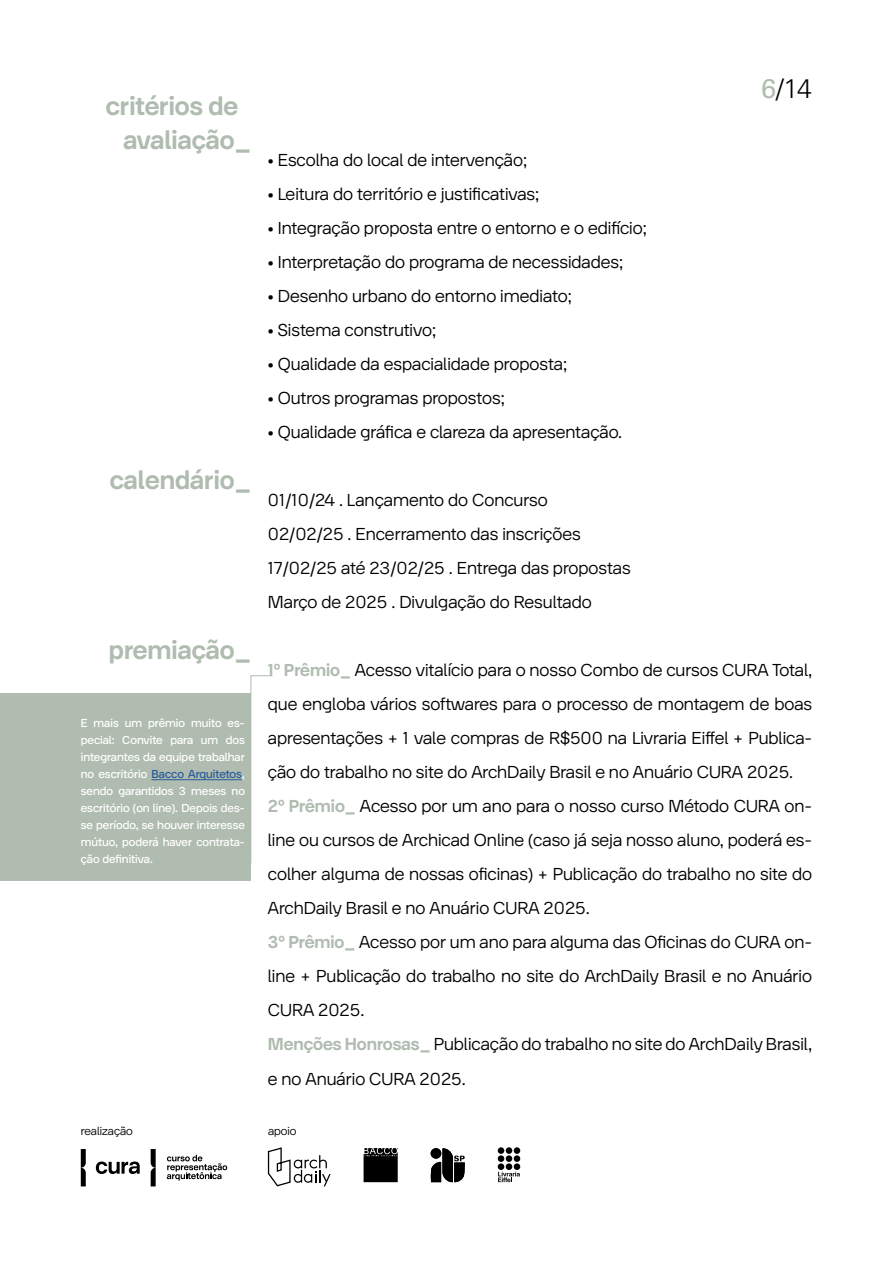
<style>
.page{position:relative;width:893px;height:1263px;background:#fff}
.page>*{position:absolute;margin:0;border:0;box-sizing:border-box;transform-origin:0 0}
.t1{font:600 27px/34px "Guaruja Neue";color:#afbcaf}
.t2{font:300 27px "Univers LT Std";color:#000}
.t3{font:18px/34px "Guaruja Neue";color:#000}
.t4{font:500 12px/17px "Guaruja Neue";color:#fff;text-align:justify}
.t5{font:12px "Guaruja Neue";color:#000}
.s1{color:#275b9b}
.s2{font-weight:400;color:#afbcaf}
.s3{font-weight:600;color:#afbcaf}
</style>
<div class="page">
<svg style="left:431px;top:1148px;width:34px;height:35px"></svg>
<svg style="left:267px;top:1147px;width:64px;height:40px"></svg>
<svg style="left:364px;top:1148px;width:34px;height:34px"></svg>
<svg style="left:498px;top:1171px;width:22px;height:11px"></svg>
<div style="left:514px;top:1163px;width:6px;height:7px;background:#000;border-radius:50%"></div>
<div style="left:498px;top:1163px;width:6px;height:7px;background:#000;border-radius:50%"></div>
<div style="left:506px;top:1163px;width:6px;height:7px;background:#000;border-radius:50%"></div>
<div style="left:514px;top:1155px;width:6px;height:7px;background:#000;border-radius:50%"></div>
<div style="left:498px;top:1155px;width:6px;height:7px;background:#000;border-radius:50%"></div>
<div style="left:506px;top:1155px;width:6px;height:7px;background:#000;border-radius:50%"></div>
<div style="left:514px;top:1147px;width:6px;height:7px;background:#000;border-radius:50%"></div>
<div style="left:498px;top:1147px;width:6px;height:7px;background:#000;border-radius:50%"></div>
<div style="left:506px;top:1147px;width:6px;height:7px;background:#000;border-radius:50%"></div>
<div style="left:0;top:693px;width:251px;height:187px;background:#afbcaf"></div>
<svg style="left:250px;top:675px;width:23px;height:188px"></svg>
<hr style="left:151px;top:779px;width:91px;height:1px;background:#275b9b">
<svg style="left:167px;top:1155px;width:60px;height:25px"></svg>
<svg style="left:81px;top:1149px;width:5px;height:37px"></svg>
<svg style="left:151px;top:1149px;width:5px;height:37px"></svg>
<svg style="left:96px;top:1161px;width:44px;height:13px"></svg>
<h1 class="t1" style="left:123px;top:86px;width:129px;text-indent:-17px">critérios de avaliação_</h1>
<h1 class="t1" style="left:110px;top:461px;width:142px">calendário_</h1>
<h1 class="t1" style="left:109px;top:631px;width:143px">premiação_</h1>
<p class="t4" style="left:81px;top:714px;width:166px">E mais um prêmio muito es&shy;pecial: Convite para um dos integrantes da equipe trabalhar no escritório <span class="s1">Bacco Arquitetos</span>, sendo garantidos 3 meses no escritório (on line). Depois des&shy;se período, se houver interesse mútuo, poderá haver contrata&shy;ção definitiva.</p>
<p class="t3" style="left:268px;top:142px;width:261px">• Escolha do local de intervenção;</p>
<p class="t3" style="left:268px;top:176px;width:273px">• Leitura do território e justificativas;</p>
<p class="t3" style="left:268px;top:210px;width:380px">• Integração proposta entre o entorno e o edifício;</p>
<p class="t3" style="left:268px;top:244px;width:357px">• Interpretação do programa de necessidades;</p>
<p class="t3" style="left:268px;top:278px;width:305px">• Desenho urbano do entorno imediato;</p>
<p class="t3" style="left:268px;top:312px;width:170px">• Sistema construtivo;</p>
<p class="t3" style="left:268px;top:346px;width:301px">• Qualidade da espacialidade proposta;</p>
<p class="t3" style="left:268px;top:380px;width:238px">• Outros programas propostos;</p>
<p class="t3" style="left:268px;top:414px;width:356px">• Qualidade gráfica e clareza da apresentação.</p>
<p class="t3" style="left:268px;top:482px;width:364px">01/10/24 . Lançamento do Concurso<br>02/02/25 . Encerramento das inscrições 17/02/25 até 23/02/25 . Entrega das propostas Março de 2025 . Divulgação do Resultado</p>
<h1 class="t2" style="left:761px;top:72px;width:53px"><span class="s2">6</span>/14</h1>
<p class="t3" style="left:268px;top:652px;width:546px"><span class="s3">1º Prêmio_</span> Acesso vitalício para o nosso Combo de cursos CURA Total, que engloba vários softwares para o processo de montagem de boas apresentações + 1 vale compras de R$500 na Livraria Eiffel + Publica&shy;ção do trabalho no site do ArchDaily Brasil e no Anuário CURA 2025.<br><span class="s3">2º Prêmio_</span> Acesso por um ano para o nosso curso Método CURA on&shy;line ou cursos de Archicad Online (caso já seja nosso aluno, poderá es&shy;colher alguma de nossas oficinas) + Publicação do trabalho no site do ArchDaily Brasil e no Anuário CURA 2025.<br><span class="s3">3º Prêmio_</span> Acesso por um ano para alguma das Oficinas do CURA on&shy;line + Publicação do trabalho no site do ArchDaily Brasil e no Anuário CURA 2025.<br><span class="s3">Menções Honrosas_</span> Publicação do trabalho no site do ArchDaily Brasil, e no Anuário CURA 2025.</p>
<p class="t5" style="left:81px;top:1123px;width:54px">realização</p>
<p class="t5" style="left:268px;top:1123px;width:30px">apoio</p>
</div>
